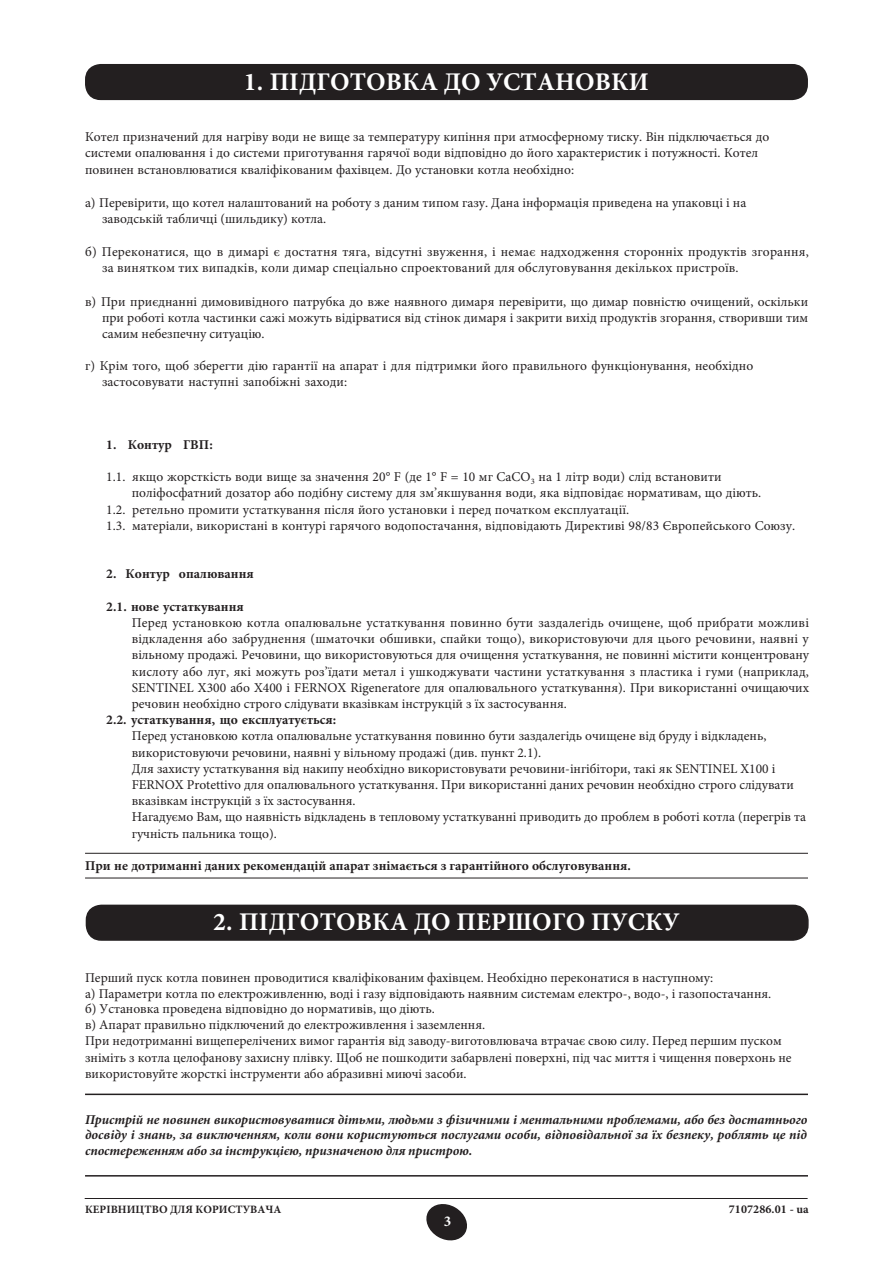
<style>
.page{position:relative;width:893px;height:1263px;background:#fff}
.page>*{position:absolute;margin:0;border:0;box-sizing:border-box;transform-origin:0 0}
.t1{font:700 25.5px "Minion Pro";letter-spacing:.005em;color:#fff}
.t2{font:700 15px "Minion Pro";color:#fff}
.t3{font:13.5px/16.2px "Minion Pro";color:#231f20}
.t4{font:italic 700 13.5px/15.8px "Minion Pro";letter-spacing:-.005em;color:#231f20;text-align:justify}
.t5{font:700 13.5px "Minion Pro";letter-spacing:.005em;color:#231f20}
.t6{font:700 12px "Minion Pro";letter-spacing:.01em;color:#231f20}
.t7{font:700 11.25px "Minion Pro";letter-spacing:.005em;color:#231f20}
</style>
<div class="page">
<svg style="left:426px;top:1204px;width:41px;height:37px"></svg>
<hr style="left:85px;top:1198px;width:722px;height:1px;background:#231f20">
<hr style="left:85px;top:853px;width:723px;height:1px;background:#231f20">
<hr style="left:85px;top:878px;width:723px;height:1px;background:#231f20">
<div style="left:86px;top:65px;width:721px;height:34px;background:#231f20;border-radius:15px"></div>
<div style="left:85px;top:64px;width:723px;height:36px;border:2px solid #231f20;border-radius:15px"></div>
<hr style="left:85px;top:1094px;width:723px;height:1px;background:#231f20">
<hr style="left:85px;top:1175px;width:723px;height:2px;background:#231f20">
<div style="left:86px;top:905px;width:721px;height:35px;background:#231f20;border-radius:15px"></div>
<div style="left:86px;top:905px;width:722px;height:36px;border:2px solid #231f20;border-radius:15px"></div>
<h1 class="t1" style="left:244px;top:64px;width:406px">1. ПІДГОТОВКА ДО УСТАНОВКИ</h1>
<p class="t3" style="left:85px;top:129px;width:685px">Котел призначений для нагріву води не вище за температуру кипіння при атмосферному тиску. Він підключається до системи опалювання і до системи приготування гарячої води відповідно до його характеристик і потужності. Котел повинен встановлюватися кваліфікованим фахівцем. До установки котла необхідно:</p>
<p class="t3" style="left:102px;top:195px;width:645px;text-indent:-17px">а) Перевірити, що котел налаштований на роботу з даним типом газу. Дана інформація приведена на упаковці і на заводській табличці (шильдику) котла.</p>
<p class="t3" style="left:102px;top:243px;width:708px;text-indent:-17px">б) Переконатися, що в димарі є достатня тяга, відсутні звуження, і немає надходження сторонніх продуктів згорання, за винятком тих випадків, коли димар спеціально спроектований для обслуговування декількох пристроїв.</p>
<p class="t3" style="left:102px;top:293px;width:707px;text-align:justify;text-indent:-17px">в) При приєднанні димовивідного патрубка до вже наявного димаря перевірити, що димар повністю очищений, оскільки при роботі котла частинки сажі можуть відірватися від стінок димаря і закрити вихід продуктів згорання, створивши тим самим небезпечну ситуацію.</p>
<p class="t3" style="left:102px;top:358px;width:652px;text-indent:-17px">г) Крім того, щоб зберегти дію гарантії на апарат і для підтримки його правильного функціонування, необхідно застосовувати наступні запобіжні заходи:</p>
<p class="t5" style="left:106px;top:435px;width:108px">1. Контур ГВП:</p>
<p class="t3" style="left:106px;top:469px;width:617px">1.1. якщо жорсткість води вище за значення 20° F (де 1° F = 10 мг СаСО<sub>3</sub> на 1 літр води) слід встановити</p>
<p class="t3" style="left:132px;top:485px;width:631px">поліфосфатний дозатор або подібну систему для зм’якшування води, яка відповідає нормативам, що діють.</p>
<p class="t3" style="left:106px;top:501px;width:524px">1.2. ретельно промити устаткування після його установки і перед початком експлуатації.</p>
<p class="t3" style="left:106px;top:518px;width:690px">1.3. матеріали, використані в контурі гарячого водопостачання, відповідають Директиві 98/83 Європейського Союзу.</p>
<p class="t5" style="left:106px;top:565px;width:149px">2. Контур опалювання</p>
<p class="t5" style="left:106px;top:597px;width:139px">2.1. нове устаткування</p>
<p class="t3" style="left:132px;top:615px;width:678px;text-align:justify">Перед установкою котла опалювальне устаткування повинно бути заздалегідь очищене, щоб прибрати можливі відкладення або забруднення (шматочки обшивки, спайки тощо), використовуючи для цього речовини, наявні у вільному продажі. Речовини, що використовуються для очищення устаткування, не повинні містити концентровану кислоту або луг, які можуть роз’їдати метал і ушкоджувати частини устаткування з пластика і гуми (наприклад, SENTINEL X300 або X400 і FERNOX Rigeneratore для опалювального устаткування). При використанні очищаючих речовин необхідно строго слідувати вказівкам інструкцій з їх застосування.</p>
<p class="t5" style="left:106px;top:710px;width:232px">2.2. устаткування, що експлуатується:</p>
<p class="t3" style="left:132px;top:728px;width:675px">Перед установкою котла опалювальне устаткування повинно бути заздалегідь очищене від бруду і відкладень, використовуючи речовини, наявні у вільному продажі (див. пункт 2.1).<br>Для захисту устаткування від накипу необхідно використовувати речовини-інгібітори, такі як SENTINEL X100 і FERNOX Protettivo для опалювального устаткування. При використанні даних речовин необхідно строго слідувати вказівкам інструкцій з їх застосування.<br>Нагадуємо Вам, що наявність відкладень в тепловому устаткуванні приводить до проблем в роботі котла (перегрів та гучність пальника тощо).</p>
<p class="t5" style="left:85px;top:856px;width:547px">При не дотриманні даних рекомендацій апарат знімається з гарантійного обслуговування.</p>
<h1 class="t1" style="left:213px;top:904px;width:468px">2. ПІДГОТОВКА ДО ПЕРШОГО ПУСКУ</h1>
<p class="t3" style="left:85px;top:970px;width:708px">Перший пуск котла повинен проводитися кваліфікованим фахівцем. Необхідно переконатися в наступному:<br>а) Параметри котла по електроживленню, воді і газу відповідають наявним системам електро-, водо-, і газопостачання.<br>б) Установка проведена відповідно до нормативів, що діють.<br>в) Апарат правильно підключений до електроживлення і заземлення.<br>При недотриманні вищеперелічених вимог гарантія від заводу-виготовлювача втрачає свою силу. Перед першим пуском зніміть з котла целофанову захисну плівку. Щоб не пошкодити забарвлені поверхні, під час миття і чищення поверхонь не використовуйте жорсткі інструменти або абразивні миючі засоби.</p>
<p class="t4" style="left:85px;top:1111px;width:724px">Пристрій не повинен використовуватися дітьми, людьми з фізичними і ментальними проблемами, або без достатнього досвіду і знань, за виключенням, коли вони користуються послугами особи, відповідальної за їх безпеку, роблять це під спостереженням або за інструкцією, призначеною для пристрою.</p>
<p class="t7" style="left:85px;top:1201px;width:198px">КЕРІВНИЦТВО ДЛЯ КОРИСТУВАЧА</p>
<p class="t2" style="left:444px;top:1211px;width:9px">3</p>
<p class="t6" style="left:728px;top:1201px;width:81px">7107286.01 - ua</p>
</div>
